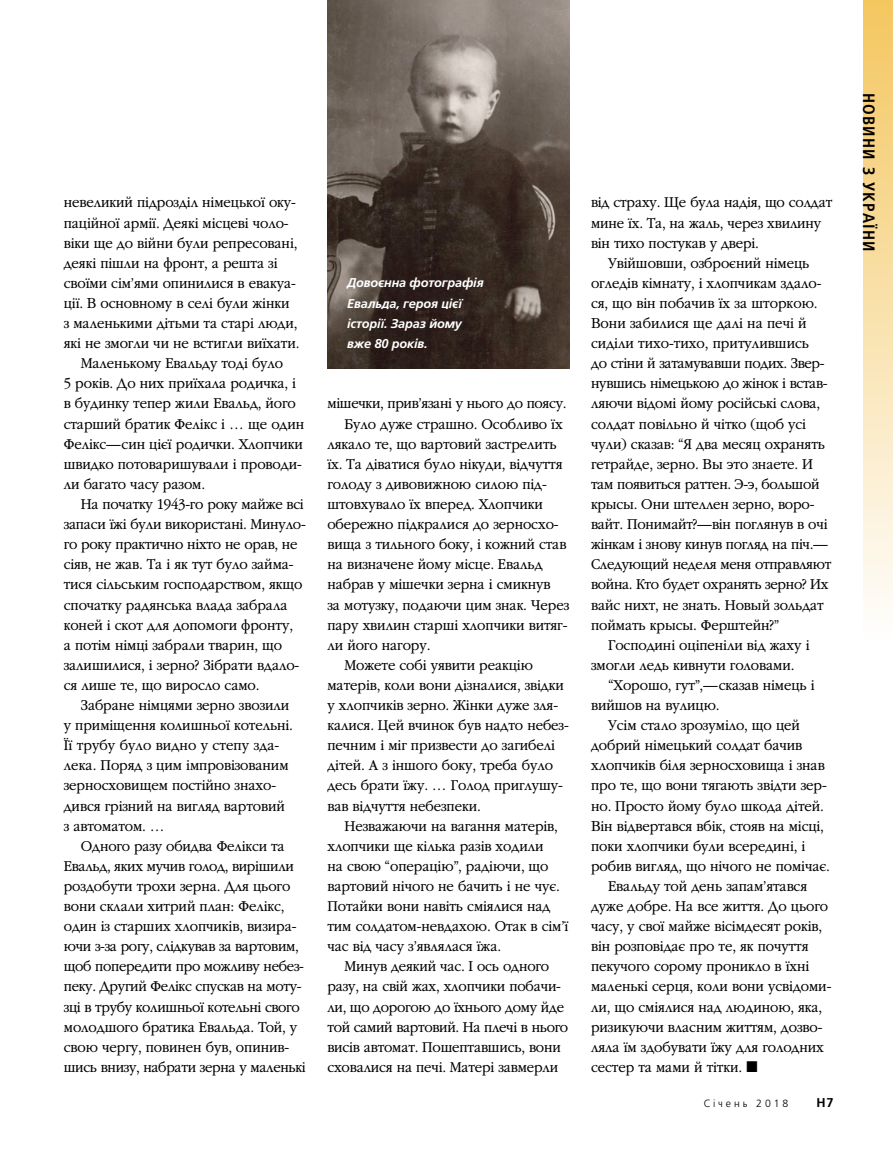
<style>
.page{position:relative;width:893px;height:1161px;background:#fff}
.page>*{position:absolute;margin:0;border:0;box-sizing:border-box;transform-origin:0 0}
.t1{font:700 condensed 16.5px "Frutigerlds Lat";letter-spacing:.075em;color:#000}
.ARTCL_para_NEWS{font:300 15.75px/20.1px "Garamondlds Lat Plus";letter-spacing:-.01em;color:#000;scale:.95 1}
.FIGimg_CAP_para_NEWS{font:italic 700 12.75px/20.2px "Frutigerlds Lat";letter-spacing:-.01em;color:#fff}
.t2{font:700 12.75px "Frutigerlds Lat";color:#000}
.t3{font:300 10.5px "Frutigerlds Lat";letter-spacing:.28em;color:#000}
</style>
<div class="page">
<div style="left:863px;top:0;width:30px;height:639px;background:linear-gradient(to bottom,#f4c660,#fefefd)"></div>
<img style="left:327px;top:0;width:243px;height:368px">
<p class="ARTCL_para_NEWS" style="left:64px;top:192px;width:250px">невеликий підрозділ німецької оку&shy;паційної армії. Деякі місцеві чоло&shy;віки ще до війни були репресовані, деякі пішли на фронт, а решта зі своїми сім’ями опинилися в евакуа&shy;ції. В основному в селі були жінки<br>з маленькими дітьми та старі люди, які не змогли чи не встигли виїхати.</p>
<p class="ARTCL_para_NEWS" style="left:64px;top:353px;width:255px;text-indent:17px">Маленькому Евальду тоді було<br>5 років. До них приїхала родичка, і в будинку тепер жили Евальд, його старший братик Фелікс і … ще один<br>Фелікс—син цієї родички. Хлопчики швидко потоваришували і проводи&shy;ли багато часу разом.</p>
<p class="ARTCL_para_NEWS" style="left:64px;top:494px;width:256px;text-indent:17px">На початку 1943-го року майже всі запаси їжі були використані. Минуло&shy;го року практично ніхто не орав, не сіяв, не жав. Та і як тут було займа&shy;тися сільським господарством, якщо спочатку радянська влада забрала коней і скот для допомоги фронту,<br>а потім німці забрали тварин, що залишилися, і зерно? Зібрати вдало&shy;ся лише те, що виросло само.</p>
<p class="ARTCL_para_NEWS" style="left:64px;top:695px;width:243px;text-indent:17px">Забране німцями зерно звозили у приміщення колишньої котельні.<br>Її трубу було видно у степу зда&shy;лека. Поряд з цим імпровізованим зерносховищем постійно знахо&shy;дився грізний на вигляд вартовий з автоматом. …</p>
<p class="ARTCL_para_NEWS" style="left:64px;top:835px;width:256px;text-indent:17px">Одного разу обидва Фелікси та Евальд, яких мучив голод, вирішили роздобути трохи зерна. Для цього вони склали хитрий план: Фелікс, один із старших хлопчиків, визира&shy;ючи з-за рогу, слідкував за вартовим, щоб попередити про можливу небез&shy;пеку. Другий Фелікс спускав на моту&shy;зці в трубу колишньої котельні свого молодшого братика Евальда. Той, у свою чергу, повинен був, опинив&shy;шись внизу, набрати зерна у маленькі</p>
<p class="FIGimg_CAP_para_NEWS" style="left:347px;top:273px;width:138px">Довоєнна фотографія<br>Евальда, героя цієї історії. Зараз йому вже 80 років.</p>
<p class="ARTCL_para_NEWS" style="left:327px;top:393px;width:253px">мішечки, прив’язані у нього до поясу.</p>
<p class="ARTCL_para_NEWS" style="left:327px;top:413px;width:256px;text-indent:17px">Було дуже страшно. Особливо їх лякало те, що вартовий застрелить їх. Та діватися було нікуди, відчуття голоду з дивовижною силою під&shy;штовхувало їх вперед. Хлопчики обережно підкралися до зерносхо&shy;вища з тильного боку, і кожний став на визначене йому місце. Евальд набрав у мішечки зерна і смикнув<br>за мотузку, подаючи цим знак. Через пару хвилин старші хлопчики витяг&shy;ли його нагору.</p>
<p class="ARTCL_para_NEWS" style="left:327px;top:654px;width:256px;text-indent:17px">Можете собі уявити реакцію матерів, коли вони дізналися, звідки у хлопчиків зерно. Жінки дуже зля&shy;калися. Цей вчинок був надто небез&shy;печним і міг призвести до загибелі дітей. А з іншого боку, треба було десь брати їжу. … Голод приглушу&shy;вав відчуття небезпеки.</p>
<p class="ARTCL_para_NEWS" style="left:327px;top:815px;width:255px;text-indent:17px">Незважаючи на вагання матерів, хлопчики ще кілька разів ходили<br>на свою “операцію”, радіючи, що вартовий нічого не бачить і не чує.<br>Потайки вони навіть сміялися над тим солдатом-невдахою. Отак в сім’ї час від часу з’являлася їжа.</p>
<p class="ARTCL_para_NEWS" style="left:327px;top:956px;width:255px;text-indent:17px">Минув деякий час. І ось одного разу, на свій жах, хлопчики побачи&shy;ли, що дорогою до їхнього дому йде той самий вартовий. На плечі в нього висів автомат. Пошептавшись, вони сховалися на печі. Матері завмерли</p>
<p class="ARTCL_para_NEWS" style="left:591px;top:192px;width:255px">від страху. Ще була надія, що солдат мине їх. Та, на жаль, через хвилину він тихо постукав у двері.</p>
<p class="ARTCL_para_NEWS" style="left:591px;top:252px;width:255px;text-indent:17px">Увійшовши, озброєний німець огледів кімнату, і хлопчикам здало&shy;ся, що він побачив їх за шторкою.<br>Вони забилися ще далі на печі й сиділи тихо-тихо, притулившись<br>до стіни й затамувавши подих. Звер&shy;нувшись німецькою до жінок і встав&shy;ляючи відомі йому російські слова, солдат повільно й чітко (щоб усі чули) сказав: “Я два месяц охранять гетрайде, зерно. Вы это знаете. И там появиться раттен. Э-э, большой крысы. Они штеллен зерно, воро&shy;вайт. Понимайт?—він поглянув в очі жінкам і знову кинув погляд на піч.— Следующий неделя меня отправляют война. Кто будет охранять зерно? Их вайс нихт, не знать. Новый зольдат поймать крысы. Ферштейн?”</p>
<p class="ARTCL_para_NEWS" style="left:591px;top:634px;width:231px;text-indent:17px">Господині оціпеніли від жаху і змогли ледь кивнути головами.</p>
<p class="ARTCL_para_NEWS" style="left:591px;top:675px;width:237px;text-indent:17px">“Хорошо, гут”,—сказав німець і вийшов на вулицю.</p>
<p class="ARTCL_para_NEWS" style="left:591px;top:715px;width:253px;text-indent:17px">Усім стало зрозуміло, що цей добрий німецький солдат бачив хлопчиків біля зерносховища і знав про те, що вони тягають звідти зер&shy;но. Просто йому було шкода дітей.<br>Він відвертався вбік, стояв на місці, поки хлопчики були всередині, і робив вигляд, що нічого не помічає.</p>
<p class="ARTCL_para_NEWS" style="left:591px;top:876px;width:255px;text-indent:17px">Евальду той день запам’ятався дуже добре. На все життя. До цього часу, у свої майже вісімдесят років, він розповідає про те, як почуття пекучого сорому проникло в їхні маленькі серця, коли вони усвідоми&shy;ли, що сміялися над людиною, яка, ризикуючи власним життям, дозво&shy;ляла їм здобувати їжу для голодних сестер та мами й тітки. ◼</p>
<p class="t3" style="left:704px;top:1095px;width:86px">Січень 2018</p>
<p class="t2" style="left:816px;top:1092px;width:18px">H7</p>
<p class="t1" style="left:881px;top:93px;width:160px;rotate:90deg">НОВИНИ З УКРАЇНИ</p>
</div>
